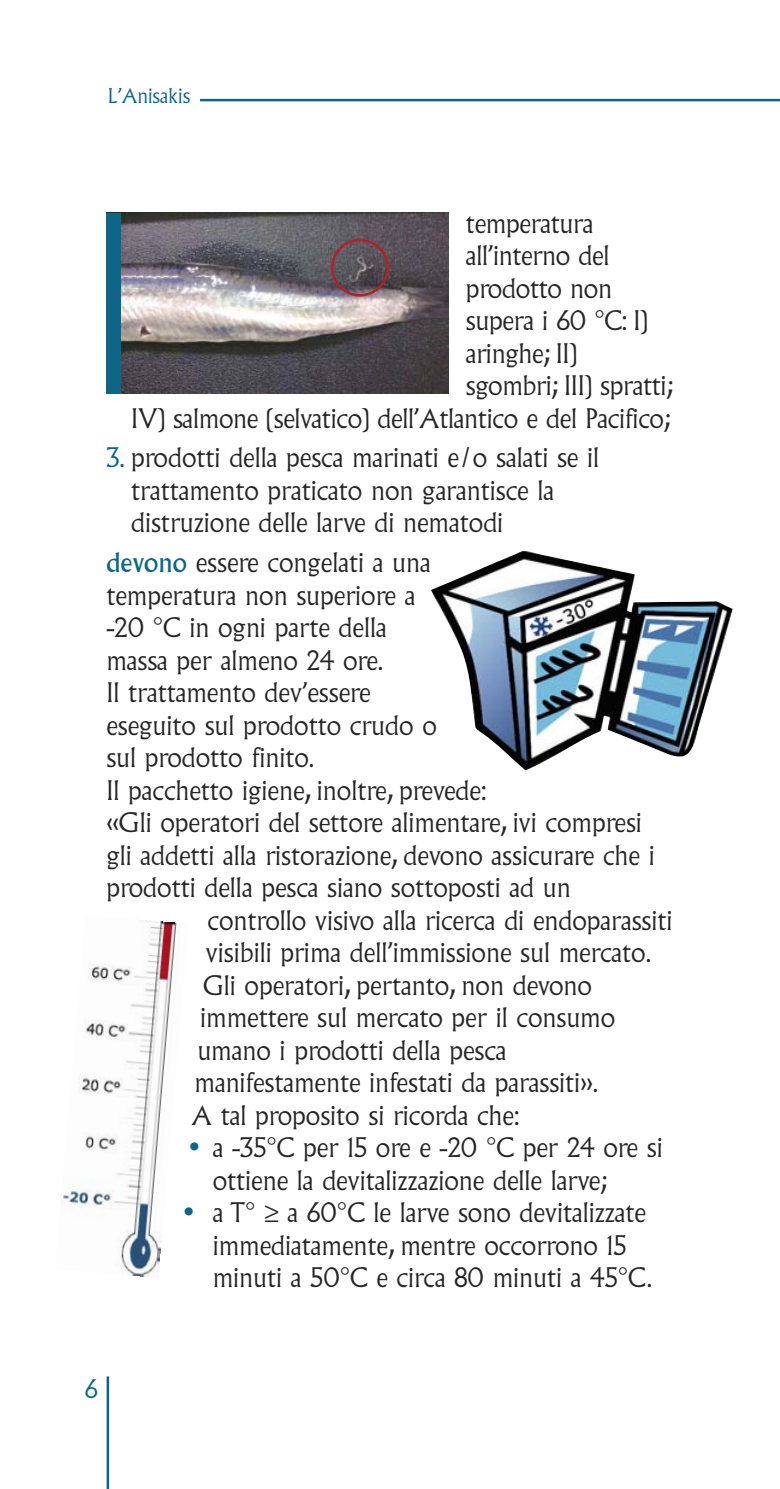
<style>
.page{position:relative;width:780px;height:1489px;background:#fff}
.page>*{position:absolute;margin:0;border:0;box-sizing:border-box;transform-origin:0 0}
.t1{font:300 26.25px/32.5px "Albertus";color:#272627}
.t2{font:300 25px "Albertus";color:#0d6688}
.t3{font:300 20px "Albertus";color:#0d6688}
.s1{color:#0d6688}
.s2{font-weight:400;color:#0d6688}
.s3{font-size:30px;color:#0d6688}
</style>
<div class="page">
<hr style="left:200px;top:99px;width:580px;height:2px;background:#0d6688">
<hr style="left:107px;top:1376px;width:2px;height:112px;background:#0d6688">
<img style="left:120px;top:213px;width:328px;height:180px">
<div style="left:106px;top:213px;width:14px;height:180px;background:#0d6688"></div>
<svg style="left:331px;top:239px;width:58px;height:57px;background:#675057"></svg>
<img style="left:61px;top:920px;width:116px;height:357px">
<img style="left:431px;top:551px;width:301px;height:219px">
<p class="t3" style="left:108px;top:88px;width:84px">L’Anisakis</p>
<p class="t1" style="left:466px;top:209px;width:129px">temperatura</p>
<p class="t1" style="left:466px;top:241px;width:145px">all’interno del</p>
<p class="t1" style="left:466px;top:274px;width:148px">prodotto non</p>
<p class="t1" style="left:466px;top:306px;width:183px">supera i 60 °C: I)</p>
<p class="t1" style="left:466px;top:339px;width:112px">aringhe; II)</p>
<p class="t1" style="left:466px;top:371px;width:208px">sgombri; III) spratti;</p>
<p class="t1" style="left:131px;top:404px;width:540px">IV) salmone (selvatico) dell’Atlantico e del Pacifico;</p>
<p class="t1" style="left:131px;top:443px;width:469px;text-indent:-25px"><span class="s1">3.</span> prodotti della pesca marinati e/o salati se il trattamento praticato non garantisce la distruzione delle larve di nematodi</p>
<p class="t1" style="left:106px;top:548px;width:550px"><span class="s2">devono</span> essere congelati a una<br>temperatura non superiore a<br>-20 °C in ogni parte della<br>massa per almeno 24 ore.<br>Il trattamento dev’essere<br>eseguito sul prodotto crudo o<br>sul prodotto finito.<br>Il pacchetto igiene, inoltre, prevede:<br>«Gli operatori del settore alimentare, ivi compresi gli addetti alla ristorazione, devono assicurare che i prodotti della pesca siano sottoposti ad un</p>
<p class="t1" style="left:207px;top:905px;width:466px">controllo visivo alla ricerca di endoparassiti</p>
<p class="t1" style="left:206px;top:938px;width:447px">visibili prima dell’immissione sul mercato.</p>
<p class="t1" style="left:203px;top:970px;width:390px">Gli operatori, pertanto, non devono</p>
<p class="t1" style="left:200px;top:1003px;width:416px">immettere sul mercato per il consumo</p>
<p class="t1" style="left:197px;top:1035px;width:311px">umano i prodotti della pesca</p>
<p class="t1" style="left:194px;top:1068px;width:405px">manifestamente infestati da parassiti».</p>
<p class="t1" style="left:192px;top:1100px;width:329px">A tal proposito si ricorda che:</p>
<p class="t1" style="left:213px;top:1133px;width:451px;text-indent:-24px"><span class="s3">•</span> a -35°C per 15 ore e -20 °C per 24 ore si ottiene la devitalizzazione delle larve;</p>
<p class="t1" style="left:213px;top:1198px;width:441px;text-indent:-29px"><span class="s3">•</span> a T° ≥ a 60°C le larve sono devitalizzate immediatamente, mentre occorrono 15 minuti a 50°C e circa 80 minuti a 45°C.</p>
<p class="t2" style="left:85px;top:1378px;width:15px">6</p>
</div>
